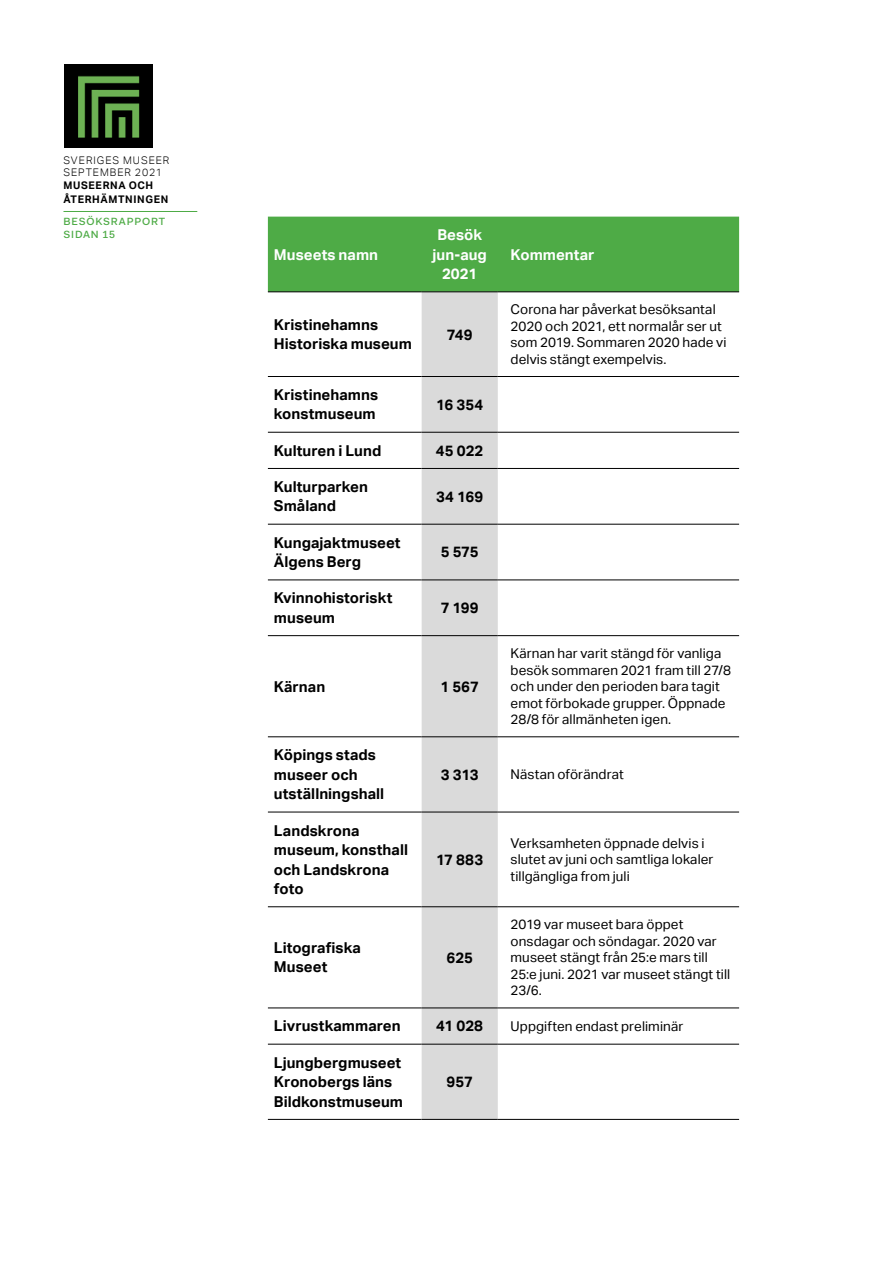
<style>
.page{position:relative;width:893px;height:1263px;background:#fff}
.page>*{position:absolute;margin:0;border:0;box-sizing:border-box;transform-origin:0 0}
.Brödtext_rapport{font:700 15px/19.5px "Aktiv Grotesk";letter-spacing:.005em;color:#000}
.Brödtext_rapport-2{font:700 15px/19.5px "Aktiv Grotesk";letter-spacing:.005em;color:#fff;text-align:center}
.Brödtext_rapport-3{font:13.5px/16.5px "Aktiv Grotesk";letter-spacing:.01em;color:#000}
.t1{font:300 10.5px/12px "Aktiv Grotesk";letter-spacing:.095em;color:#000}
.t2{font:700 10.5px/13.5px "Aktiv Grotesk";letter-spacing:.06em;color:#000}
.t3{font:500 10.5px/13.5px "Fakt Pro";letter-spacing:.08em;color:#4eab46}
</style>
<div class="page">
<hr style="left:63px;top:211px;width:134px;height:1px;background:#4eab46">
<img style="left:65px;top:65px;width:87px;height:83px">
<div style="left:268px;top:217px;width:471px;height:74px;background:#4eab46"></div>
<div style="left:422px;top:292px;width:76px;height:827px;background:#dadada"></div>
<hr style="left:268px;top:291px;width:154px;height:1px;background:#000">
<hr style="left:422px;top:291px;width:76px;height:1px;background:#000">
<hr style="left:498px;top:291px;width:241px;height:1px;background:#000">
<hr style="left:268px;top:376px;width:154px;height:1px;background:#000">
<hr style="left:422px;top:376px;width:76px;height:1px;background:#000">
<hr style="left:498px;top:376px;width:241px;height:1px;background:#000">
<hr style="left:268px;top:432px;width:154px;height:1px;background:#000">
<hr style="left:422px;top:432px;width:76px;height:1px;background:#000">
<hr style="left:498px;top:432px;width:241px;height:1px;background:#000">
<hr style="left:268px;top:468px;width:154px;height:1px;background:#000">
<hr style="left:422px;top:468px;width:76px;height:1px;background:#000">
<hr style="left:498px;top:468px;width:241px;height:1px;background:#000">
<hr style="left:268px;top:524px;width:154px;height:1px;background:#000">
<hr style="left:422px;top:524px;width:76px;height:1px;background:#000">
<hr style="left:498px;top:524px;width:241px;height:1px;background:#000">
<hr style="left:268px;top:579px;width:154px;height:1px;background:#000">
<hr style="left:422px;top:579px;width:76px;height:1px;background:#000">
<hr style="left:498px;top:579px;width:241px;height:1px;background:#000">
<hr style="left:268px;top:635px;width:154px;height:1px;background:#000">
<hr style="left:422px;top:635px;width:76px;height:1px;background:#000">
<hr style="left:498px;top:635px;width:241px;height:1px;background:#000">
<hr style="left:268px;top:736px;width:154px;height:1px;background:#000">
<hr style="left:422px;top:736px;width:76px;height:1px;background:#000">
<hr style="left:498px;top:736px;width:241px;height:1px;background:#000">
<hr style="left:268px;top:812px;width:154px;height:1px;background:#000">
<hr style="left:422px;top:812px;width:76px;height:1px;background:#000">
<hr style="left:498px;top:812px;width:241px;height:1px;background:#000">
<hr style="left:268px;top:906px;width:154px;height:1px;background:#000">
<hr style="left:422px;top:906px;width:76px;height:1px;background:#000">
<hr style="left:498px;top:906px;width:241px;height:1px;background:#000">
<hr style="left:268px;top:1007px;width:154px;height:1px;background:#000">
<hr style="left:422px;top:1007px;width:76px;height:1px;background:#000">
<hr style="left:498px;top:1007px;width:241px;height:1px;background:#000">
<hr style="left:268px;top:1044px;width:154px;height:1px;background:#000">
<hr style="left:422px;top:1044px;width:76px;height:1px;background:#000">
<hr style="left:498px;top:1044px;width:241px;height:1px;background:#000">
<hr style="left:268px;top:1119px;width:154px;height:1px;background:#000">
<hr style="left:422px;top:1119px;width:76px;height:1px;background:#000">
<hr style="left:498px;top:1119px;width:241px;height:1px;background:#000">
<p class="t1" style="left:63px;top:154px;width:108px">SVERIGES MUSEER<br>SEPTEMBER 2021</p>
<p class="t2" style="left:63px;top:179px;width:106px">MUSEERNA OCH<br>ÅTERHÄMTNINGEN</p>
<p class="t3" style="left:63px;top:214px;width:103px">BESÖKSRAPPORT<br>SIDAN 15</p>
<p class="Brödtext_rapport-2" style="left:274px;top:245px;width:106px">Museets namn</p>
<p class="Brödtext_rapport-2" style="left:432px;top:225px;width:56px">Besök jun-aug<br>2021</p>
<p class="Brödtext_rapport" style="left:274px;top:315px;width:139px">Kristinehamns<br>Historiska museum</p>
<p class="Brödtext_rapport" style="left:447px;top:325px;width:27px">749</p>
<p class="Brödtext_rapport" style="left:274px;top:385px;width:106px">Kristinehamns konstmuseum</p>
<p class="Brödtext_rapport" style="left:436px;top:395px;width:49px">16 354</p>
<p class="Brödtext_rapport" style="left:274px;top:441px;width:109px">Kulturen i Lund</p>
<p class="Brödtext_rapport" style="left:436px;top:441px;width:49px">45 022</p>
<p class="Brödtext_rapport" style="left:274px;top:477px;width:96px">Kulturparken<br>Småland</p>
<p class="Brödtext_rapport" style="left:436px;top:487px;width:49px">34 169</p>
<p class="Brödtext_rapport" style="left:274px;top:533px;width:128px">Kungajaktmuseet<br>Älgens Berg</p>
<p class="Brödtext_rapport" style="left:441px;top:542px;width:39px">5 575</p>
<p class="Brödtext_rapport" style="left:274px;top:588px;width:120px">Kvinnohistoriskt museum</p>
<p class="Brödtext_rapport" style="left:441px;top:598px;width:40px">7 199</p>
<p class="Brödtext_rapport" style="left:274px;top:677px;width:53px">Kärnan</p>
<p class="Brödtext_rapport" style="left:440px;top:677px;width:40px">1 567</p>
<p class="Brödtext_rapport-2" style="left:511px;top:245px;width:85px">Kommentar</p>
<p class="Brödtext_rapport-3" style="left:511px;top:301px;width:217px">Corona har påverkat besöksantal<br>2020 och 2021, ett normalår ser ut som 2019. Sommaren 2020 hade vi delvis stängt exempelvis.</p>
<p class="Brödtext_rapport-3" style="left:511px;top:645px;width:222px">Kärnan har varit stängd för vanliga besök sommaren 2021 fram till 27/8 och under den perioden bara tagit emot förbokade grupper. Öppnade<br>28/8 för allmänheten igen.</p>
<p class="Brödtext_rapport" style="left:274px;top:745px;width:112px">Köpings stads museer och utställningshall</p>
<p class="Brödtext_rapport" style="left:274px;top:820px;width:136px">Landskrona museum, konsthall och Landskrona foto</p>
<p class="Brödtext_rapport" style="left:441px;top:765px;width:39px">3 313</p>
<p class="Brödtext_rapport-3" style="left:511px;top:766px;width:115px">Nästan oförändrat</p>
<p class="Brödtext_rapport" style="left:436px;top:850px;width:49px">17 883</p>
<p class="Brödtext_rapport-3" style="left:511px;top:835px;width:204px">Verksamheten öppnade delvis i slutet av juni och samtliga lokaler tillgängliga from juli</p>
<p class="Brödtext_rapport" style="left:274px;top:938px;width:88px">Litografiska<br>Museet</p>
<p class="Brödtext_rapport" style="left:446px;top:948px;width:28px">625</p>
<p class="Brödtext_rapport-3" style="left:511px;top:916px;width:221px">2019 var museet bara öppet onsdagar och söndagar. 2020 var museet stängt från 25:e mars till<br>25:e juni. 2021 var museet stängt till<br>23/6.</p>
<p class="Brödtext_rapport" style="left:274px;top:1016px;width:128px">Livrustkammaren</p>
<p class="Brödtext_rapport" style="left:436px;top:1016px;width:48px">41 028</p>
<p class="Brödtext_rapport-3" style="left:511px;top:1018px;width:174px">Uppgiften endast preliminär</p>
<p class="Brödtext_rapport" style="left:274px;top:1053px;width:131px">Ljungbergmuseet<br>Kronobergs läns<br>Bildkonstmuseum</p>
<p class="Brödtext_rapport" style="left:446px;top:1072px;width:28px">957</p>
</div>
